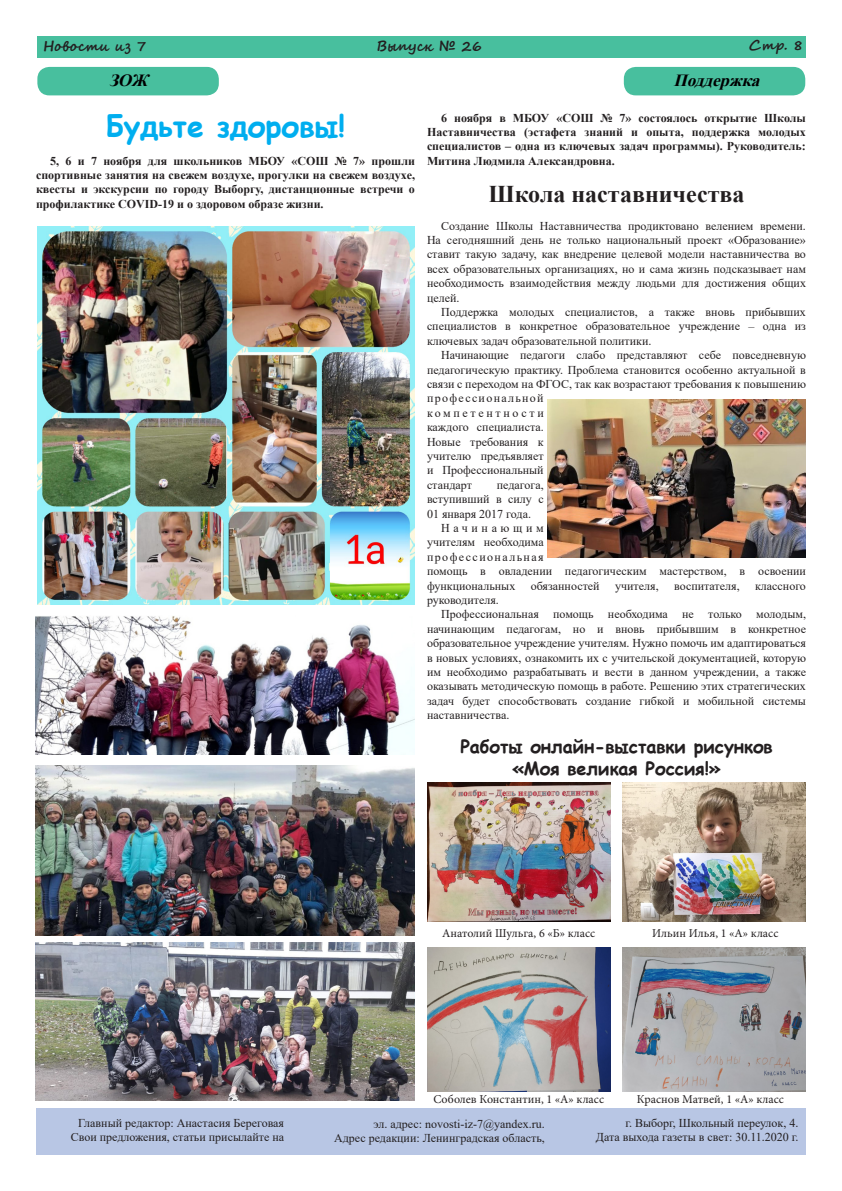
<style>
.page{position:relative;width:842px;height:1191px;background:#fff}
.page>*{position:absolute;margin:0;border:0;box-sizing:border-box;transform-origin:0 0}
.t1{font:700 30px "Comic Sans MS";color:#00aeef}
.t2{font:700 24px "Times New Roman";color:#231f20}
.t3{font:700 18px "Comic Sans MS";color:#231f20}
.t4{font:italic 700 17px "Times New Roman";color:#000001}
.t5{font:700 14px "Segoe Script";color:#231f20}
.t6{font:12px/14.4px "Times New Roman";color:#231f20;text-align:justify}
.t7{font:700 12px/14.4px "Times New Roman";color:#231f20;text-align:justify}
.t8{font:12px "Minion Pro";color:#231f20}
</style>
<div class="page">
<div style="left:37px;top:36px;width:769px;height:21px;background:#48bf9e"></div>
<div style="left:37px;top:67px;width:182px;height:28px;background:#48bf9e;border-radius:12px"></div>
<div style="left:36px;top:1108px;width:770px;height:47px;background:#b8c6e4"></div>
<img style="left:37px;top:227px;width:378px;height:377px">
<img style="left:35px;top:616px;width:379px;height:138px">
<img style="left:35px;top:765px;width:379px;height:170px">
<img style="left:35px;top:942px;width:379px;height:158px">
<div style="left:624px;top:67px;width:181px;height:28px;background:#48bf9e;border-radius:12px"></div>
<img style="left:547px;top:400px;width:259px;height:158px">
<img style="left:427px;top:782px;width:183px;height:139px">
<img style="left:622px;top:782px;width:184px;height:139px">
<img style="left:427px;top:947px;width:183px;height:144px">
<img style="left:622px;top:947px;width:184px;height:144px">
<p class="t5" style="left:43px;top:35px;width:105px">Новости из 7</p>
<p class="t5" style="left:376px;top:35px;width:107px">Выпуск № 26</p>
<p class="t5" style="left:749px;top:34px;width:56px">Стр. 8</p>
<p class="t4" style="left:109px;top:68px;width:46px">ЗОЖ</p>
<p class="t4" style="left:674px;top:68px;width:94px">Поддержка</p>
<p class="t1" style="left:106px;top:104px;width:241px">Будьте здоровы!</p>
<p class="t7" style="left:427px;top:110px;width:380px;text-indent:14px">6 ноября в МБОУ «СОШ № 7» состоялось открытие Школы Наставничества (эстафета знаний и опыта, поддержка молодых специалистов – одна из ключевых задач программы). Руководитель:<br>Митина Людмила Александровна.</p>
<p class="t7" style="left:36px;top:153px;width:380px;text-indent:14px">5, 6 и 7 ноября для школьников МБОУ «СОШ № 7» прошли спортивные занятия на свежем воздухе, прогулки на свежем воздухе, квесты и экскурсии по городу Выборгу, дистанционные встречи о профилактике COVID-19 и о здоровом образе жизни.</p>
<p class="t2" style="left:488px;top:177px;width:258px">Школа наставничества</p>
<p class="t6" style="left:427px;top:218px;width:380px;text-indent:14px">Создание Школы Наставничества продиктовано велением времени.<br>На сегодняшний день не только национальный проект «Образование» ставит такую задачу, как внедрение целевой модели наставничества во всех образовательных организациях, но и сама жизнь подсказывает нам необходимость взаимодействия между людьми для достижения общих целей.</p>
<p class="t6" style="left:427px;top:304px;width:380px;text-indent:14px">Поддержка молодых специалистов, а также вновь прибывших специалистов в конкретное образовательное учреждение – одна из ключевых задач образовательной политики.</p>
<p class="t6" style="left:427px;top:347px;width:380px;text-align:left;text-indent:14px">Начинающие педагоги слабо представляют себе повседневную педагогическую практику. Проблема становится особенно актуальной в связи с переходом на ФГОС, так как возрастают требования к повышению профессиональной<br>компетентности<br>каждого специалиста.<br>Новые требования к<br>учителю предъявляет<br>и Профессиональный<br>стандарт</p>
<p class="t6" style="left:427px;top:477px;width:118px;text-indent:70px">педагога, вступивший в силу с 01 января 2017 года.</p>
<p class="t6" style="left:427px;top:520px;width:380px;text-align:left;text-indent:14px">Начинающим<br>учителям необходима<br>профессиональная<br>помощь в овладении педагогическим мастерством, в освоении функциональных</p>
<p class="t6" style="left:531px;top:578px;width:70px">обязанностей</p>
<p class="t6" style="left:615px;top:578px;width:45px">учителя,</p>
<p class="t6" style="left:674px;top:578px;width:67px">воспитателя,</p>
<p class="t6" style="left:755px;top:578px;width:52px">классного</p>
<p class="t6" style="left:427px;top:592px;width:73px">руководителя.</p>
<p class="t6" style="left:427px;top:607px;width:380px;text-indent:14px">Профессиональная помощь необходима не только молодым, начинающим педагогам, но и вновь прибывшим в конкретное образовательное учреждение учителям. Нужно помочь им адаптироваться в новых условиях, ознакомить их с учительской документацией, которую им необходимо разрабатывать и вести в данном учреждении, а также оказывать методическую помощь в работе. Решению этих стратегических задач будет способствовать создание гибкой и мобильной системы наставничества.</p>
<p class="t3" style="left:460px;top:733px;width:314px">Работы онлайн-выставки рисунков</p>
<p class="t3" style="left:512px;top:755px;width:210px">«Моя великая Россия!»</p>
<p class="t8" style="left:442px;top:925px;width:155px">Анатолий Шульга, 6 «Б» класс</p>
<p class="t8" style="left:652px;top:925px;width:128px">Ильин Илья, 1 «А» класс</p>
<p class="t6" style="left:78px;top:1115px;width:207px">Главный редактор: Анастасия Береговая</p>
<p class="t6" style="left:71px;top:1129px;width:215px">Свои предложения, статьи присылайте на</p>
<p class="t8" style="left:433px;top:1091px;width:172px">Соболев Константин, 1 «А» класс</p>
<p class="t8" style="left:637px;top:1091px;width:149px">Краснов Матвей, 1 «А» класс</p>
<p class="t6" style="left:373px;top:1116px;width:173px">эл. адрес: novosti-iz-7@yandex.ru.</p>
<p class="t6" style="left:334px;top:1130px;width:212px">Адрес редакции: Ленинградская область,</p>
<p class="t6" style="left:625px;top:1115px;width:174px">г. Выборг, Школьный переулок, 4.</p>
<p class="t6" style="left:596px;top:1129px;width:204px">Дата выхода газеты в свет: 30.11.2020 г.</p>
</div>
